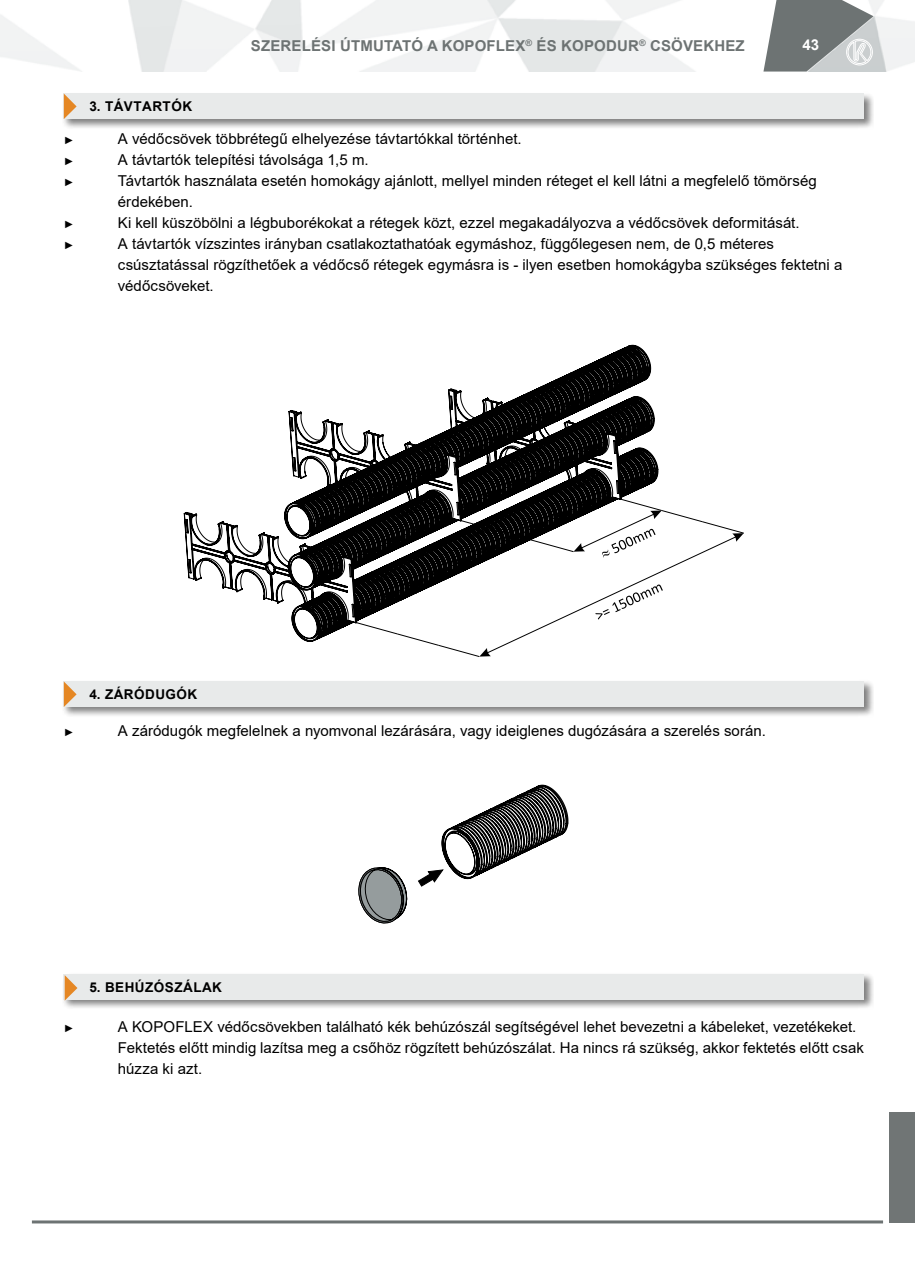
<style>
.page{position:relative;width:915px;height:1263px;background:#fff}
.page>*{position:absolute;margin:0;border:0;box-sizing:border-box;transform-origin:0 0}
.t1{font:15px/21px "Arial";letter-spacing:.005em;color:#000}
.t2{font:700 15px "Arial";letter-spacing:.01em;color:#6d7373}
.t3{font:700 15px "Arial";color:#fff}
.t4{font:700 13.5px "Arial";letter-spacing:.035em;color:#000}
.t5{font:10.5px "Arial";color:#000}
</style>
<div class="page">
<svg style="left:0;top:0;width:914px;height:72px"></svg>
<div style="left:889px;top:1112px;width:25px;height:110px;background:#707575"></div>
<hr style="left:32px;top:1220px;width:850px;height:3px;background:#6d7373">
<svg style="left:184px;top:345px;width:474px;height:297px"></svg>
<svg style="left:356px;top:498px;width:388px;height:159px"></svg>
<svg style="left:358px;top:867px;width:50px;height:57px"></svg>
<svg style="left:418px;top:784px;width:150px;height:102px"></svg>
<div style="left:63px;top:92px;width:811px;height:38px;background:#000;opacity:.5"></div>
<div style="left:64px;top:94px;width:799px;height:25px;background:#e8eaea"></div>
<svg style="left:64px;top:94px;width:13px;height:25px"></svg>
<div style="left:63px;top:679px;width:811px;height:39px;background:#000;opacity:.5"></div>
<div style="left:64px;top:681px;width:799px;height:26px;background:#e8eaea"></div>
<svg style="left:64px;top:681px;width:13px;height:26px"></svg>
<div style="left:63px;top:972px;width:811px;height:38px;background:#000;opacity:.5"></div>
<div style="left:64px;top:974px;width:799px;height:25px;background:#e8eaea"></div>
<svg style="left:65px;top:975px;width:12px;height:26px"></svg>
<p class="t4" style="left:89px;top:97px;width:104px">3. TÁVTARTÓK</p>
<p class="t2" style="left:251px;top:35px;width:495px">SZERELÉSI ÚTMUTATÓ A KOPOFLEX<sup>®</sup> ÉS KOPODUR<sup>®</sup> CSÖVEKHEZ</p>
<p class="t3" style="left:802px;top:35px;width:18px">43</p>
<p class="t5" style="left:64px;top:133px;width:12px">►</p>
<p class="t1" style="left:118px;top:128px;width:405px">A védőcsövek többrétegű elhelyezése távtartókkal történhet.</p>
<p class="t5" style="left:64px;top:154px;width:12px">►</p>
<p class="t1" style="left:118px;top:149px;width:252px">A távtartók telepítési távolsága 1,5 m.</p>
<p class="t5" style="left:64px;top:175px;width:12px">►</p>
<p class="t1" style="left:118px;top:170px;width:700px">Távtartók használata esetén homokágy ajánlott, mellyel minden réteget el kell látni a megfelelő tömörség érdekében.</p>
<p class="t5" style="left:64px;top:217px;width:12px">►</p>
<p class="t1" style="left:118px;top:212px;width:683px">Ki kell küszöbölni a légbuborékokat a rétegek közt, ezzel megakadályozva a védőcsövek deformitását.</p>
<p class="t5" style="left:64px;top:238px;width:12px">►</p>
<p class="t1" style="left:118px;top:233px;width:725px">A távtartók vízszintes irányban csatlakoztathatóak egymáshoz, függőlegesen nem, de 0,5 méteres csúsztatással rögzíthetőek a védőcső rétegek egymásra is - ilyen esetben homokágyba szükséges fektetni a védőcsöveket.</p>
<p class="t4" style="left:89px;top:685px;width:109px">4. ZÁRÓDUGÓK</p>
<p class="t5" style="left:64px;top:725px;width:12px">►</p>
<p class="t1" style="left:118px;top:720px;width:649px">A záródugók megfelelnek a nyomvonal lezárására, vagy ideiglenes dugózására a szerelés során.</p>
<p class="t4" style="left:89px;top:977px;width:134px">5. BEHÚZÓSZÁLAK</p>
<p class="t5" style="left:64px;top:1020px;width:12px">►</p>
<p class="t1" style="left:118px;top:1016px;width:747px">A KOPOFLEX védőcsövekben található kék behúzószál segítségével lehet bevezetni a kábeleket, vezetékeket.<br>Fektetés előtt mindig lazítsa meg a csőhöz rögzített behúzószálat. Ha nincs rá szükség, akkor fektetés előtt csak húzza ki azt.</p>
</div>
